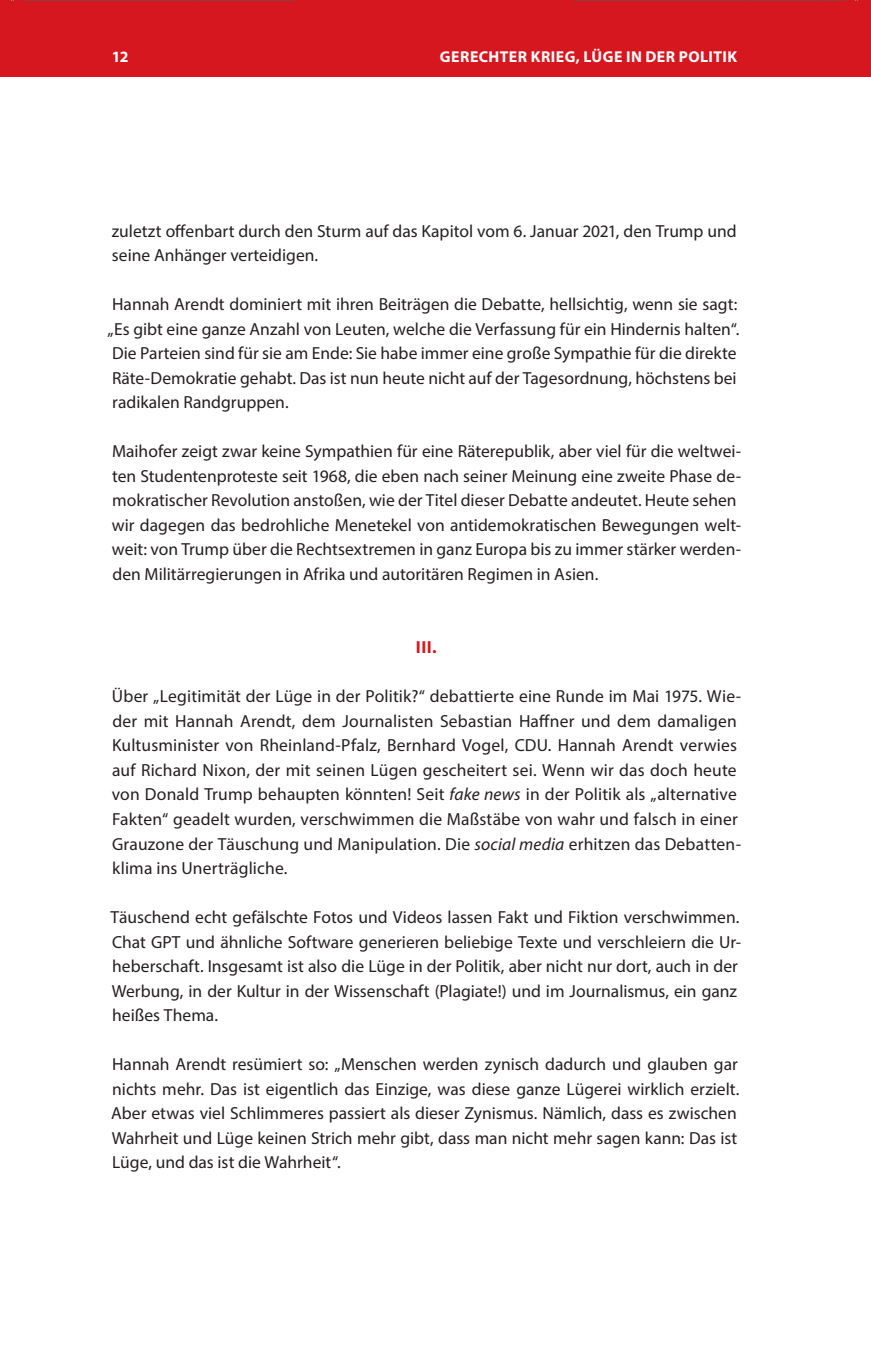
<style>
.page{position:relative;width:871px;height:1370px;background:#fff}
.page>*{position:absolute;margin:0;border:0;box-sizing:border-box;transform-origin:0 0}
.t1{font:17.5px/24.5px "Myriad Pro";color:#231f20}
.t2{font:700 17.5px "Myriad Pro";color:#d7171f}
.t3{font:700 15.75px "Myriad Pro";letter-spacing:.03em;color:#fff}
.s1{font-style:italic}
</style>
<div class="page">
<div style="left:856px;top:1px;width:14px;height:76px;background:#d7171f"></div>
<div style="left:0;top:1px;width:856px;height:76px;background:#d7171f"></div>
<svg style="left:23px;top:0;width:271px;height:1px"></svg>
<svg style="left:574px;top:0;width:271px;height:1px"></svg>
<p class="t3" style="left:112px;top:46px;width:18px">12</p>
<p class="t3" style="left:439px;top:46px;width:299px">GERECHTER KRIEG, LÜGE IN DER POLITIK</p>
<p class="t1" style="left:112px;top:218px;width:626px">zuletzt offenbart durch den Sturm auf das Kapitol vom 6. Januar 2021, den Trump und seine Anhänger verteidigen.</p>
<p class="t1" style="left:107px;top:292px;width:633px">Hannah Arendt dominiert mit ihren Beiträgen die Debatte, hellsichtig, wenn sie sagt: „Es gibt eine ganze Anzahl von Leuten, welche die Verfassung für ein Hindernis halten“.<br>Die Parteien sind für sie am Ende: Sie habe immer eine große Sympathie für die direkte Räte-Demokratie gehabt. Das ist nun heute nicht auf der Tagesordnung, höchstens bei radikalen Randgruppen.</p>
<p class="t1" style="left:112px;top:439px;width:630px">Maihofer zeigt zwar keine Sympathien für eine Räterepublik, aber viel für die weltwei&shy;ten Studentenproteste seit 1968, die eben nach seiner Meinung eine zweite Phase de&shy;mokratischer Revolution anstoßen, wie der Titel dieser Debatte andeutet. Heute sehen wir dagegen das bedrohliche Menetekel von antidemokratischen Bewegungen welt&shy;weit: von Trump über die Rechtsextremen in ganz Europa bis zu immer stärker werden&shy;den Militärregierungen in Afrika und autoritären Regimen in Asien.</p>
<p class="t2" style="left:416px;top:636px;width:22px">III.</p>
<p class="t1" style="left:112px;top:684px;width:630px">Über „Legitimität der Lüge in der Politik?“ debattierte eine Runde im Mai 1975. Wie&shy;der mit Hannah Arendt, dem Journalisten Sebastian Haffner und dem damaligen Kultusminister von Rheinland-Pfalz, Bernhard Vogel, CDU. Hannah Arendt verwies auf Richard Nixon, der mit seinen Lügen gescheitert sei. Wenn wir das doch heute von Donald Trump behaupten könnten! Seit <span class="s1">fake news</span> in der Politik als „alternative Fakten“ geadelt wurden, verschwimmen die Maßstäbe von wahr und falsch in einer Grauzone der Täuschung und Manipulation. Die <span class="s1">social media</span> erhitzen das Debatten&shy;klima ins Unerträgliche.</p>
<p class="t1" style="left:110px;top:904px;width:632px">Täuschend echt gefälschte Fotos und Videos lassen Fakt und Fiktion verschwimmen.<br>Chat GPT und ähnliche Software generieren beliebige Texte und verschleiern die Ur&shy;heberschaft. Insgesamt ist also die Lüge in der Politik, aber nicht nur dort, auch in der Werbung, in der Kultur in der Wissenschaft (Plagiate!) und im Journalismus, ein ganz heißes Thema.</p>
<p class="t1" style="left:111px;top:1051px;width:629px">Hannah Arendt resümiert so: „Menschen werden zynisch dadurch und glauben gar nichts mehr. Das ist eigentlich das Einzige, was diese ganze Lügerei wirklich erzielt.<br>Aber etwas viel Schlimmeres passiert als dieser Zynismus. Nämlich, dass es zwischen Wahrheit und Lüge keinen Strich mehr gibt, dass man nicht mehr sagen kann: Das ist Lüge, und das ist die Wahrheit“.</p>
</div>
